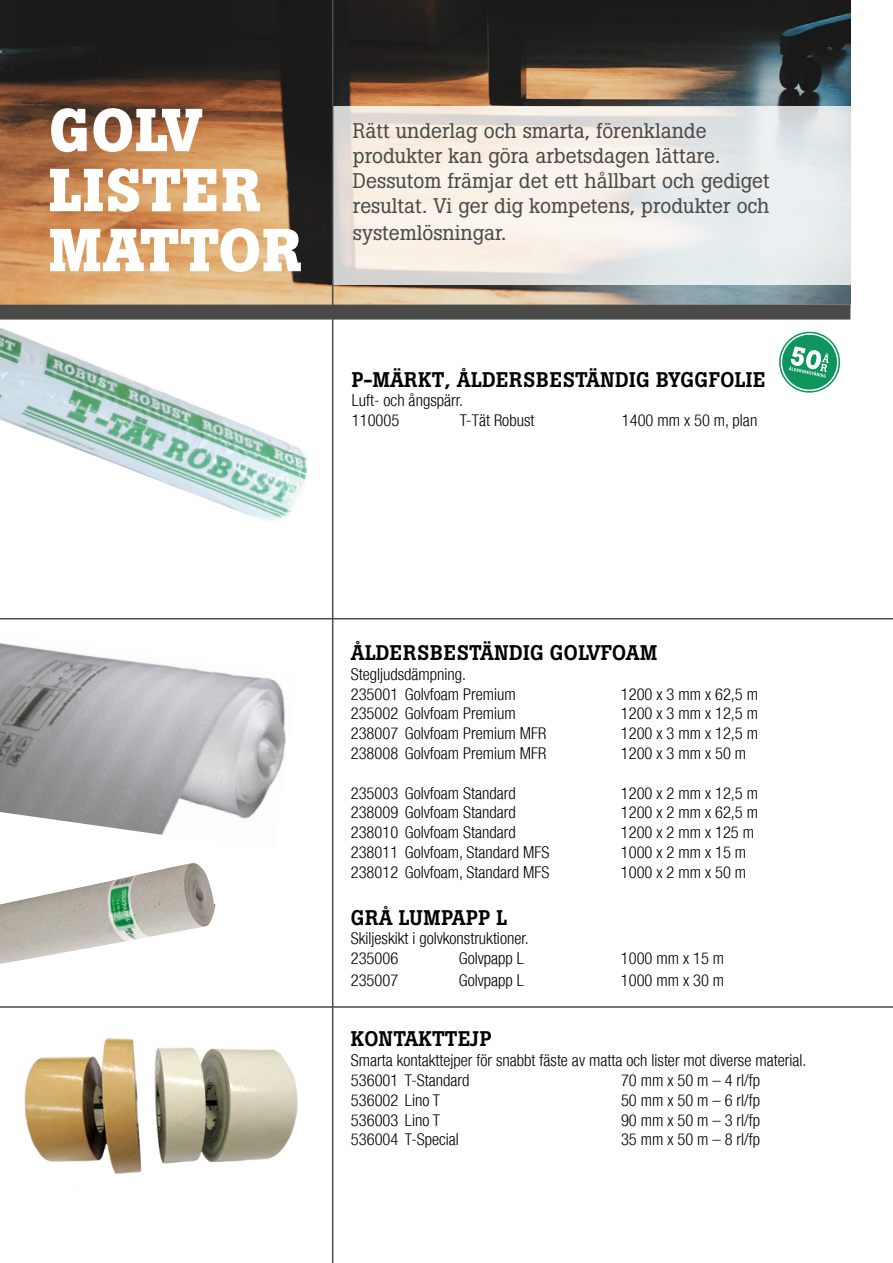
<style>
.page{position:relative;width:893px;height:1263px;background:#fff}
.page>*{position:absolute;margin:0;border:0;box-sizing:border-box;transform-origin:0 0}
.t1{font:700 60px "Boton";letter-spacing:.02em;color:#fff}
.t2{font:21px/25.2px "Boton";color:#4a4a49}
.t3{font:500 21px "Boton";letter-spacing:.02em;color:#000}
.t4{font:300 condensed 16.5px/19.8px "Helvetica Neue LT";color:#000}
</style>
<div class="page">
<hr style="left:0;top:618px;width:893px;height:1px;background:#4a4a49">
<hr style="left:0;top:1006px;width:893px;height:2px;background:#4a4a49">
<img style="left:0;top:0;width:850px;height:305px">
<svg style="left:333px;top:106px;width:518px;height:179px;background:#edeae6"></svg>
<img style="left:0;top:642px;width:286px;height:193px">
<img style="left:0;top:320px;width:334px;height:247px">
<img style="left:24px;top:1038px;width:274px;height:136px">
<hr style="left:332px;top:0;width:1px;height:1263px;background:#4a4a49">
<div style="left:0;top:305px;width:850px;height:15px;background:#4a4a49"></div>
<svg style="left:779px;top:331px;width:61px;height:62px"></svg>
<img style="left:0;top:863px;width:216px;height:101px">
<p class="t1" style="left:49px;top:96px;width:155px">GOLV</p>
<p class="t1" style="left:49px;top:156px;width:214px">LISTER</p>
<p class="t1" style="left:49px;top:216px;width:255px">MATTOR</p>
<p class="t2" style="left:353px;top:118px;width:355px">Rätt underlag och smarta, förenklande</p>
<p class="t2" style="left:353px;top:143px;width:369px">produkter kan göra arbetsdagen lättare.</p>
<p class="t2" style="left:353px;top:168px;width:418px">Dessutom främjar det ett hållbart och gediget resultat. Vi ger dig kompetens, produkter och</p>
<p class="t2" style="left:353px;top:220px;width:155px">systemlösningar.</p>
<p class="t3" style="left:352px;top:367px;width:415px">P-MÄRKT, ÅLDERSBESTÄNDIG BYGGFOLIE</p>
<p class="t4" style="left:352px;top:391px;width:113px">Luft- och ångspärr.</p>
<p class="t4" style="left:352px;top:410px;width:49px">110005</p>
<p class="t4" style="left:460px;top:410px;width:76px">T-Tät Robust</p>
<p class="t4" style="left:622px;top:410px;width:137px">1400 mm x 50 m, plan</p>
<p class="t3" style="left:351px;top:641px;width:308px">ÅLDERSBESTÄNDIG GOLVFOAM</p>
<p class="t4" style="left:351px;top:664px;width:117px">Stegljudsdämpning.</p>
<p class="t4" style="left:351px;top:684px;width:166px">235001 Golvfoam Premium</p>
<p class="t4" style="left:621px;top:684px;width:139px">1200 x 3 mm x 62,5 m</p>
<p class="t4" style="left:351px;top:703px;width:166px">235002 Golvfoam Premium</p>
<p class="t4" style="left:621px;top:703px;width:139px">1200 x 3 mm x 12,5 m</p>
<p class="t4" style="left:351px;top:723px;width:197px">238007 Golvfoam Premium MFR</p>
<p class="t4" style="left:621px;top:723px;width:139px">1200 x 3 mm x 12,5 m</p>
<p class="t4" style="left:351px;top:743px;width:197px">238008 Golvfoam Premium MFR</p>
<p class="t4" style="left:621px;top:743px;width:127px">1200 x 3 mm x 50 m</p>
<p class="t4" style="left:351px;top:783px;width:166px">235003 Golvfoam Standard</p>
<p class="t4" style="left:621px;top:783px;width:139px">1200 x 2 mm x 12,5 m</p>
<p class="t4" style="left:351px;top:802px;width:166px">238009 Golvfoam Standard</p>
<p class="t4" style="left:621px;top:802px;width:139px">1200 x 2 mm x 62,5 m</p>
<p class="t4" style="left:351px;top:822px;width:166px">238010 Golvfoam Standard</p>
<p class="t4" style="left:621px;top:822px;width:135px">1200 x 2 mm x 125 m</p>
<p class="t4" style="left:351px;top:842px;width:200px">238011 Golvfoam, Standard MFS</p>
<p class="t4" style="left:621px;top:842px;width:127px">1000 x 2 mm x 15 m</p>
<p class="t4" style="left:351px;top:862px;width:200px">238012 Golvfoam, Standard MFS</p>
<p class="t4" style="left:621px;top:862px;width:127px">1000 x 2 mm x 50 m</p>
<p class="t3" style="left:351px;top:905px;width:158px">GRÅ LUMPAPP L</p>
<p class="t4" style="left:351px;top:928px;width:179px">Skiljeskikt i golvkonstruktioner.</p>
<p class="t4" style="left:351px;top:948px;width:49px">235006</p>
<p class="t4" style="left:459px;top:948px;width:67px">Golvpapp L</p>
<p class="t4" style="left:621px;top:948px;width:105px">1000 mm x 15 m</p>
<p class="t4" style="left:351px;top:970px;width:49px">235007</p>
<p class="t4" style="left:459px;top:970px;width:67px">Golvpapp L</p>
<p class="t4" style="left:621px;top:970px;width:105px">1000 mm x 30 m</p>
<p class="t3" style="left:351px;top:1027px;width:142px">KONTAKTTEJP</p>
<p class="t4" style="left:351px;top:1050px;width:457px">Smarta kontakttejper för snabbt fäste av matta och lister mot diverse material.<br>536001 T-Standard</p>
<p class="t4" style="left:621px;top:1070px;width:141px">70 mm x 50 m – 4 rl/fp</p>
<p class="t4" style="left:351px;top:1090px;width:91px">536002 Lino T</p>
<p class="t4" style="left:621px;top:1090px;width:141px">50 mm x 50 m – 6 rl/fp</p>
<p class="t4" style="left:351px;top:1110px;width:91px">536003 Lino T</p>
<p class="t4" style="left:621px;top:1110px;width:141px">90 mm x 50 m – 3 rl/fp</p>
<p class="t4" style="left:351px;top:1129px;width:110px">536004 T-Special</p>
<p class="t4" style="left:621px;top:1129px;width:141px">35 mm x 50 m – 8 rl/fp</p>
</div>
